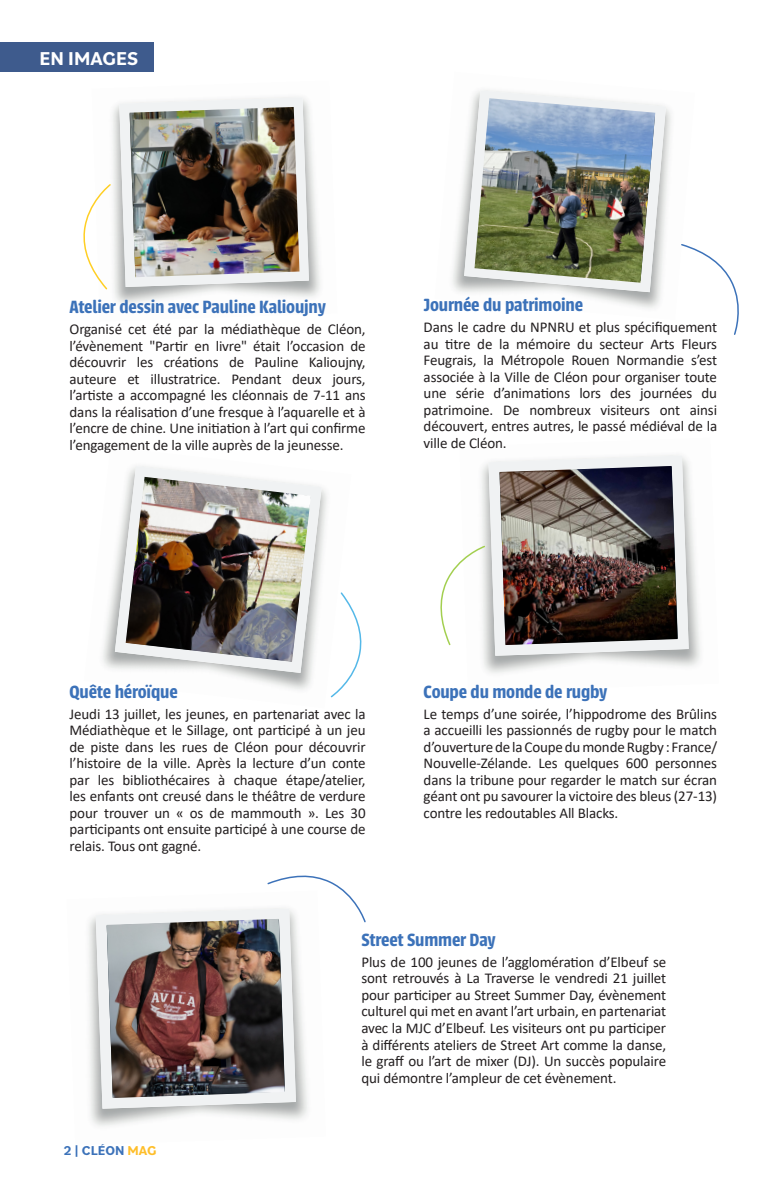
<style>
.page{position:relative;width:766px;height:1191px;background:#fff}
.page>*{position:absolute;margin:0;border:0;box-sizing:border-box;transform-origin:0 0}
.t1{font:600 19.5px "Urbana";letter-spacing:-.01em;color:#3c72b9}
.t2{font:700 19.5px "Bilo";color:#fff}
.t3{font:15px/16.5px "Calibri";letter-spacing:-.01em;color:#231f20;text-align:justify}
.t4{font:700 13.5px "Bilo";color:#3c72b9}
.s1{color:#febe2a}
</style>
<div class="page">
<div style="left:0;top:43px;width:153px;height:29px;background:#3e5b8d"></div>
<svg style="left:119px;top:97px;width:190px;height:190px"></svg>
<svg style="left:115px;top:466px;width:206px;height:207px"></svg>
<svg style="left:488px;top:455px;width:200px;height:200px;fill:#f0f2f3"></svg>
<svg style="left:464px;top:90px;width:201px;height:202px"></svg>
<img style="left:129px;top:107px;width:170px;height:170px">
<img style="left:126px;top:477px;width:185px;height:185px">
<img style="left:499px;top:466px;width:178px;height:179px">
<img style="left:474px;top:98px;width:181px;height:185px">
<svg style="left:96px;top:908px;width:200px;height:200px;fill:#f0f2f3"></svg>
<img style="left:107px;top:919px;width:178px;height:179px">
<svg style="left:83px;top:183px;width:29px;height:108px"></svg>
<svg style="left:681px;top:244px;width:58px;height:91px"></svg>
<svg style="left:330px;top:592px;width:32px;height:106px"></svg>
<svg style="left:440px;top:544px;width:46px;height:102px"></svg>
<svg style="left:266px;top:875px;width:100px;height:48px"></svg>
<p class="t2" style="left:39px;top:45px;width:101px">EN IMAGES</p>
<p class="t1" style="left:70px;top:296px;width:258px">Atelier dessin avec Pauline Kalioujny</p>
<p class="t3" style="left:70px;top:320px;width:297px">Organisé cet été par la médiathèque de Cléon, l’évènement "Partir en livre" était l’occasion de découvrir les créations de Pauline Kalioujny, auteure et illustratrice. Pendant deux jours, l’artiste a accompagné les cléonnais de 7-11 ans dans la réalisation d’une fresque à l’aquarelle et à l’encre de chine. Une initiation à l’art qui confirme l’engagement de la ville auprès de la jeunesse.</p>
<p class="t1" style="left:423px;top:294px;width:161px">Journée du patrimoine</p>
<p class="t3" style="left:423px;top:318px;width:295px">Dans le cadre du NPNRU et plus spécifiquement au titre de la mémoire du secteur Arts Fleurs Feugrais, la Métropole Rouen Normandie s’est associée à la Ville de Cléon pour organiser toute une série d’animations lors des journées du patrimoine. De nombreux visiteurs ont ainsi découvert, entres autres, le passé médiéval de la ville de Cléon.</p>
<p class="t1" style="left:70px;top:681px;width:110px">Quête héroïque</p>
<p class="t3" style="left:70px;top:705px;width:297px">Jeudi 13 juillet, les jeunes, en partenariat avec la Médiathèque et le Sillage, ont participé à un jeu de piste dans les rues de Cléon pour découvrir l’histoire de la ville. Après la lecture d’un conte par les bibliothécaires à chaque étape/atelier, les enfants ont creusé dans le théâtre de verdure pour trouver un « os de mammouth ». Les 30 participants ont ensuite participé à une course de relais. Tous ont gagné.</p>
<p class="t1" style="left:423px;top:681px;width:185px">Coupe du monde de rugby</p>
<p class="t3" style="left:423px;top:705px;width:295px">Le temps d’une soirée, l’hippodrome des Brûlins a accueilli les passionnés de rugby pour le match d’ouverture de la Coupe du monde Rugby : France/ Nouvelle-Zélande. Les quelques 600 personnes dans la tribune pour regarder le match sur écran géant ont pu savourer la victoire des bleus (27-13) contre les redoutables All Blacks.</p>
<p class="t4" style="left:64px;top:1141px;width:94px">2 | CLÉON <span class="s1">MAG</span></p>
<p class="t1" style="left:361px;top:929px;width:136px">Street Summer Day</p>
<p class="t3" style="left:361px;top:953px;width:306px">Plus de 100 jeunes de l’agglomération d’Elbeuf se sont retrouvés à La Traverse le vendredi 21 juillet pour participer au Street Summer Day, évènement culturel qui met en avant l’art urbain, en partenariat avec la MJC d’Elbeuf. Les visiteurs ont pu participer à différents ateliers de Street Art comme la danse, le graff ou l’art de mixer (DJ). Un succès populaire qui démontre l’ampleur de cet évènement.</p>
</div>
